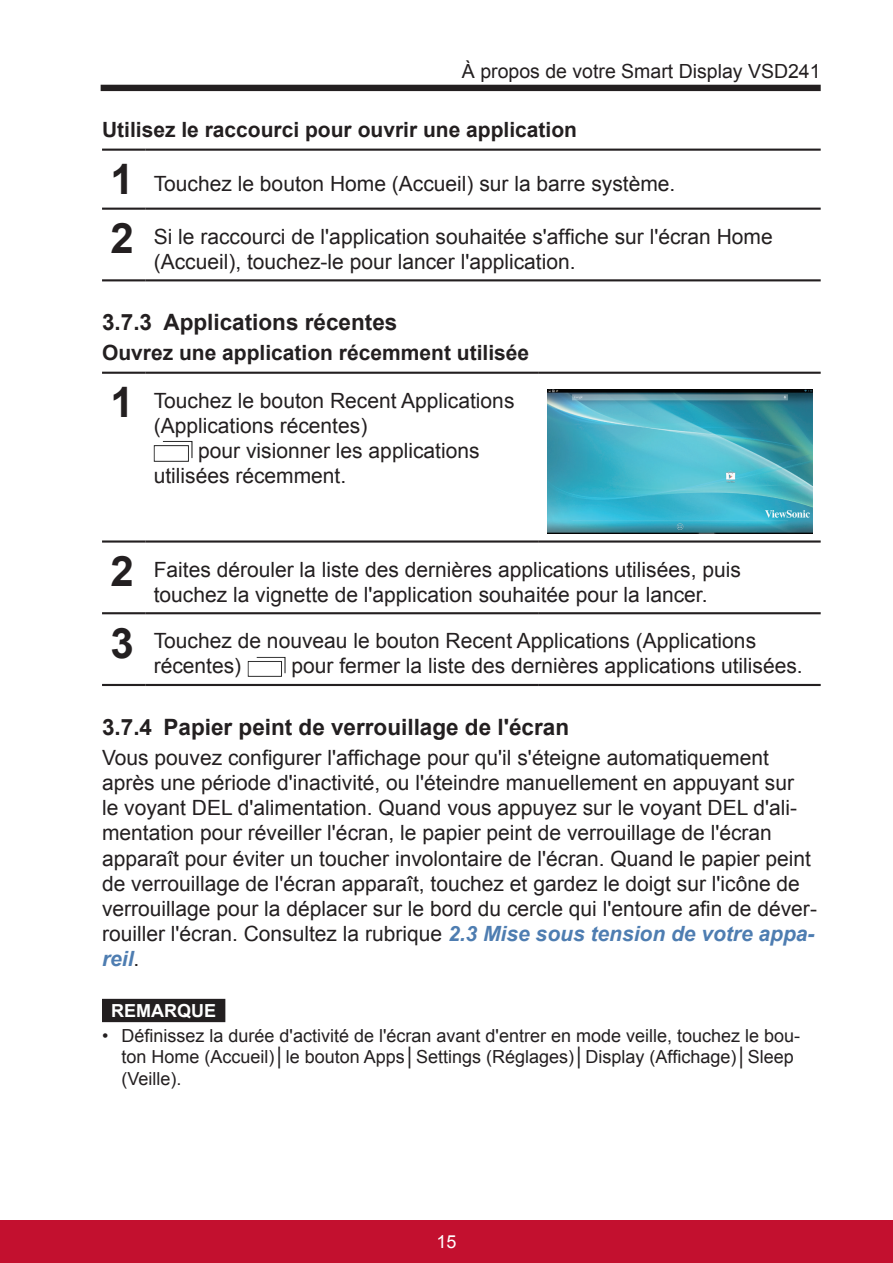
<style>
.page{position:relative;width:893px;height:1263px;background:#fff}
.page>*{position:absolute;margin:0;border:0;box-sizing:border-box;transform-origin:0 0}
.t1{font:700 22.5px "Arial";color:#231f20}
.t2{font:21px/25.2px "Arial";color:#231f20}
.t3{font:700 21px "Arial";color:#231f20}
.t4{font:19.5px "Arial";color:#231f20}
.t5{font:18px/21.6px "Arial";color:#231f20}
.t6{font:700 18px "Arial";color:#fff}
.t7{font:18px "Arial";color:#fff}
.s1{font-weight:700;font-size:42px}
.s2{font-weight:700;font-style:italic;color:#4e7db1}
</style>
<div class="page">
<div style="left:101px;top:85px;width:720px;height:6px;background:#231f20"></div>
<div style="left:0;top:1220px;width:893px;height:43px;background:#c3102f"></div>
<hr style="left:102px;top:149px;width:43px;height:2px;background:#231f20">
<hr style="left:145px;top:149px;width:676px;height:2px;background:#231f20">
<hr style="left:102px;top:208px;width:43px;height:2px;background:#231f20">
<hr style="left:145px;top:208px;width:676px;height:2px;background:#231f20">
<hr style="left:102px;top:279px;width:43px;height:2px;background:#231f20">
<hr style="left:145px;top:279px;width:676px;height:2px;background:#231f20">
<hr style="left:102px;top:372px;width:43px;height:2px;background:#231f20">
<hr style="left:145px;top:372px;width:393px;height:2px;background:#231f20">
<hr style="left:538px;top:372px;width:283px;height:2px;background:#231f20">
<hr style="left:102px;top:540px;width:43px;height:3px;background:#231f20">
<hr style="left:145px;top:540px;width:393px;height:3px;background:#231f20">
<hr style="left:538px;top:540px;width:283px;height:3px;background:#231f20">
<hr style="left:102px;top:612px;width:43px;height:2px;background:#231f20">
<hr style="left:145px;top:612px;width:393px;height:2px;background:#231f20">
<hr style="left:538px;top:612px;width:283px;height:2px;background:#231f20">
<hr style="left:102px;top:684px;width:43px;height:2px;background:#231f20">
<hr style="left:145px;top:684px;width:393px;height:2px;background:#231f20">
<hr style="left:538px;top:684px;width:283px;height:2px;background:#231f20">
<img style="left:154px;top:441px;width:38px;height:20px">
<img style="left:547px;top:390px;width:265px;height:143px">
<img style="left:247px;top:656px;width:39px;height:20px">
<div style="left:103px;top:999px;width:122px;height:22px;background:#231f20"></div>
<hr style="left:102px;top:999px;width:123px;height:1px;background:#231f20">
<svg style="left:102px;top:1000px;width:1px;height:21px"></svg>
<hr style="left:102px;top:1021px;width:123px;height:1px;background:#231f20">
<p class="t4" style="left:462px;top:58px;width:360px">À propos de votre Smart Display VSD241</p>
<p class="t3" style="left:102px;top:116px;width:476px">Utilisez le raccourci pour ouvrir une application</p>
<p class="t2" style="left:111px;top:171px;width:566px"><span class="s1">1</span> Touchez le bouton Home (Accueil) sur la barre système.</p>
<p class="t2" style="left:154px;top:224px;width:620px;text-indent:-43px"><span class="s1">2</span> Si le raccourci de l'application souhaitée s'affiche sur l'écran Home (Accueil), touchez-le pour lancer l'application.</p>
<p class="t1" style="left:102px;top:307px;width:297px">3.7.3 Applications récentes</p>
<p class="t3" style="left:102px;top:339px;width:429px">Ouvrez une application récemment utilisée</p>
<p class="t2" style="left:111px;top:388px;width:405px"><span class="s1">1</span> Touchez le bouton Recent Applications</p>
<p class="t2" style="left:154px;top:413px;width:215px">(Applications récentes)</p>
<p class="t2" style="left:198px;top:438px;width:283px">pour visionner les applications</p>
<p class="t2" style="left:154px;top:464px;width:194px">utilisées récemment.</p>
<p class="t2" style="left:111px;top:557px;width:632px;text-align:center"><span class="s1">2</span> Faites dérouler la liste des dernières applications utilisées, puis touchez la vignette de l'application souhaitée pour la lancer.</p>
<p class="t2" style="left:154px;top:628px;width:604px;text-indent:-43px"><span class="s1">3</span> Touchez de nouveau le bouton Recent Applications (Applications récentes)</p>
<p class="t2" style="left:292px;top:654px;width:513px">pour fermer la liste des dernières applications utilisées.</p>
<p class="t1" style="left:102px;top:712px;width:469px">3.7.4 Papier peint de verrouillage de l'écran</p>
<p class="t2" style="left:102px;top:745px;width:716px">Vous pouvez configurer l'affichage pour qu'il s'éteigne automatiquement après une période d'inactivité, ou l'éteindre manuellement en appuyant sur<br>le voyant DEL d'alimentation. Quand vous appuyez sur le voyant DEL d'ali&shy;mentation pour réveiller l'écran, le papier peint de verrouillage de l'écran apparaît pour éviter un toucher involontaire de l'écran. Quand le papier peint de verrouillage de l'écran apparaît, touchez et gardez le doigt sur l'icône de verrouillage pour la déplacer sur le bord du cercle qui l'entoure afin de déver&shy;rouiller l'écran. Consultez la rubrique <span class="s2">2.3 Mise sous tension de votre appa&shy;reil</span>.</p>
<p class="t6" style="left:111px;top:998px;width:106px">REMARQUE</p>
<p class="t5" style="left:122px;top:1025px;width:680px;text-indent:-19px">• Définissez la durée d'activité de l'écran avant d'entrer en mode veille, touchez le bou&shy;ton Home (Accueil)│le bouton Apps│Settings (Réglages)│Display (Affichage)│Sleep (Veille).</p>
<p class="t7" style="left:436px;top:1230px;width:22px">15</p>
</div>
